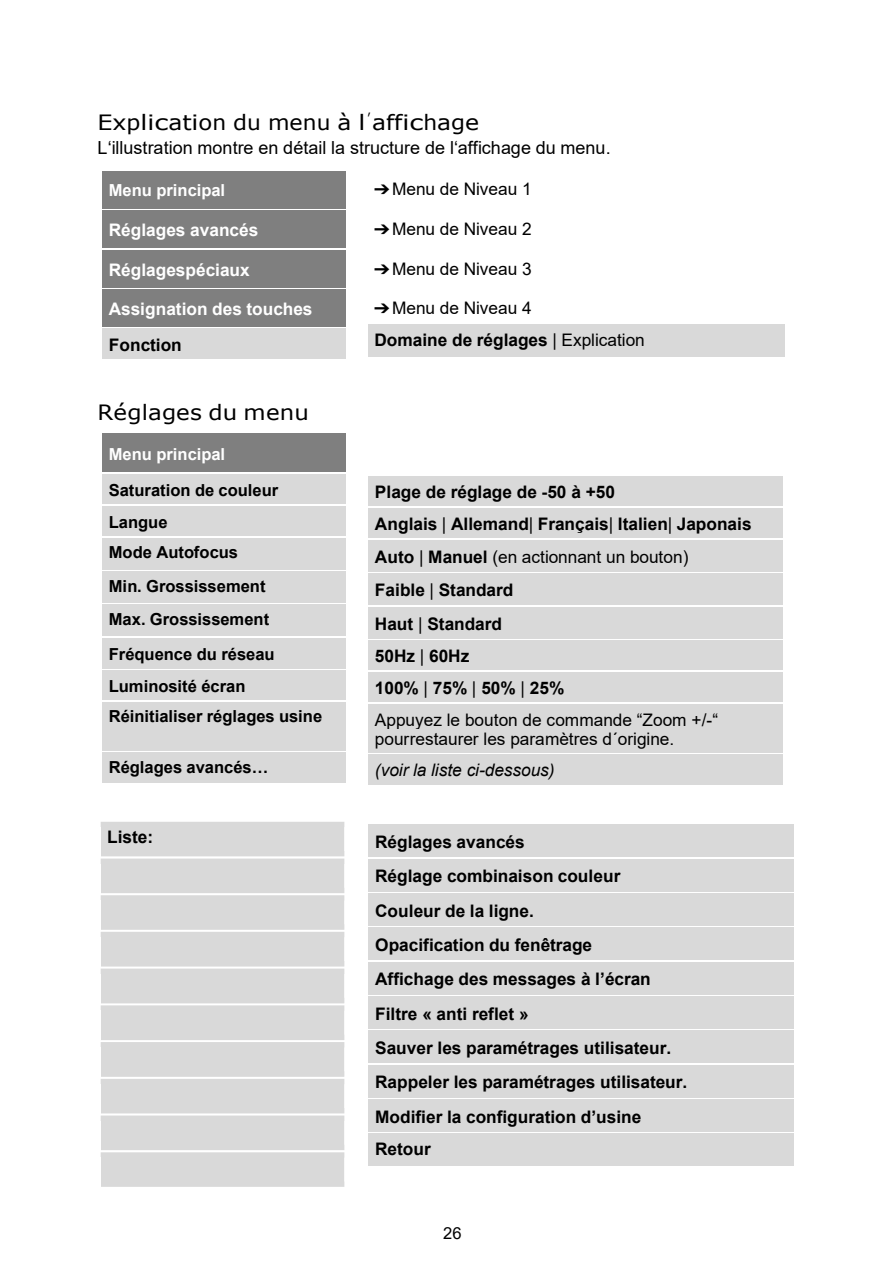
<style>
.page{position:relative;width:893px;height:1264px;background:#fff}
.page>*{position:absolute;margin:0;border:0;box-sizing:border-box;transform-origin:0 0}
.t1{font:21px "Verdana";letter-spacing:.005em;color:#000;scale:1.14 1}
.t2{font:21px "Verdana";letter-spacing:.005em;color:#000;scale:1.08 1}
.t3{font:18px "Arial";color:#000}
.t4{font:700 17.25px/34.3px "Arial";letter-spacing:-.005em;color:#000}
.t5{font:17.25px/31.8px "Arial";letter-spacing:-.005em;color:#000}
.t6{font:700 17.25px "Arial";letter-spacing:-.005em;color:#fff}
.t7{font:italic 17.25px "Arial";letter-spacing:-.005em;color:#000}
.t8{font:700 16.5px/31.3px "Arial";color:#000}
.t9{font:700 16.5px "Arial";color:#fff}
.t10{font:16.5px "Arial";color:#000}
.s1{font-family:"MS UI Gothic";font-size:15.9px}
.s2{font-weight:700}
.s3{font-weight:400}
</style>
<div class="page">
<div style="left:101px;top:433px;width:245px;height:39px;background:#7f7f7f"></div>
<div style="left:101px;top:474px;width:245px;height:30px;background:#d9d9d9"></div>
<div style="left:101px;top:506px;width:245px;height:29px;background:#d9d9d9"></div>
<div style="left:101px;top:537px;width:245px;height:32px;background:#d9d9d9"></div>
<div style="left:101px;top:571px;width:245px;height:31px;background:#d9d9d9"></div>
<div style="left:101px;top:604px;width:245px;height:32px;background:#d9d9d9"></div>
<div style="left:101px;top:638px;width:245px;height:30px;background:#d9d9d9"></div>
<div style="left:101px;top:670px;width:245px;height:29px;background:#d9d9d9"></div>
<div style="left:101px;top:701px;width:245px;height:49px;background:#d9d9d9"></div>
<div style="left:101px;top:752px;width:245px;height:30px;background:#d9d9d9"></div>
<div style="left:368px;top:476px;width:415px;height:30px;background:#d9d9d9"></div>
<div style="left:368px;top:508px;width:415px;height:30px;background:#d9d9d9"></div>
<div style="left:368px;top:540px;width:415px;height:31px;background:#d9d9d9"></div>
<div style="left:368px;top:573px;width:415px;height:32px;background:#d9d9d9"></div>
<div style="left:368px;top:607px;width:415px;height:31px;background:#d9d9d9"></div>
<div style="left:368px;top:640px;width:415px;height:30px;background:#d9d9d9"></div>
<div style="left:368px;top:672px;width:415px;height:30px;background:#d9d9d9"></div>
<div style="left:368px;top:704px;width:415px;height:48px;background:#d9d9d9"></div>
<div style="left:368px;top:754px;width:415px;height:30px;background:#d9d9d9"></div>
<div style="left:368px;top:824px;width:425px;height:32px;background:#d9d9d9"></div>
<div style="left:368px;top:858px;width:425px;height:32px;background:#d9d9d9"></div>
<div style="left:368px;top:893px;width:425px;height:32px;background:#d9d9d9"></div>
<div style="left:368px;top:927px;width:425px;height:32px;background:#d9d9d9"></div>
<div style="left:368px;top:961px;width:425px;height:33px;background:#d9d9d9"></div>
<div style="left:368px;top:996px;width:425px;height:32px;background:#d9d9d9"></div>
<div style="left:368px;top:1030px;width:425px;height:32px;background:#d9d9d9"></div>
<div style="left:368px;top:1064px;width:425px;height:33px;background:#d9d9d9"></div>
<div style="left:368px;top:1099px;width:425px;height:32px;background:#d9d9d9"></div>
<div style="left:368px;top:1133px;width:425px;height:32px;background:#d9d9d9"></div>
<svg style="left:100px;top:822px;width:244px;height:364px"></svg>
<hr style="left:98px;top:1157px;width:3px;height:29px;background:#fff">
<div style="left:367px;top:324px;width:418px;height:32px;background:#d9d9d9"></div>
<div style="left:101px;top:171px;width:245px;height:37px;background:#7f7f7f"></div>
<div style="left:101px;top:210px;width:245px;height:38px;background:#7f7f7f"></div>
<div style="left:101px;top:250px;width:245px;height:37px;background:#7f7f7f"></div>
<div style="left:101px;top:289px;width:245px;height:38px;background:#7f7f7f"></div>
<div style="left:101px;top:328px;width:245px;height:31px;background:#d9d9d9"></div>
<p class="t1" style="left:98px;top:108px;width:336px">Explication du menu à l´affichage</p>
<p class="t3" style="left:98px;top:135px;width:514px">L‘illustration montre en détail la structure de l‘affichage du menu.</p>
<p class="t5" style="left:373px;top:173px;width:160px"><span class="s1">➔</span>Menu de Niveau 1</p>
<p class="t5" style="left:373px;top:213px;width:160px"><span class="s1">➔</span>Menu de Niveau 2</p>
<p class="t5" style="left:373px;top:252px;width:160px"><span class="s1">➔</span>Menu de Niveau 3</p>
<p class="t5" style="left:373px;top:292px;width:273px"><span class="s1">➔</span>Menu de Niveau 4<br><span class="s2">Domaine de réglages</span> | Explication</p>
<p class="t9" style="left:109px;top:179px;width:118px">Menu principal</p>
<p class="t6" style="left:109px;top:218px;width:151px">Réglages avancés</p>
<p class="t6" style="left:109px;top:257px;width:143px">Réglagespéciaux</p>
<p class="t6" style="left:109px;top:296px;width:205px">Assignation des touches</p>
<p class="t4" style="left:109px;top:327px;width:75px">Fonction</p>
<p class="t2" style="left:98px;top:398px;width:197px">Réglages du menu</p>
<p class="t9" style="left:109px;top:442px;width:118px">Menu principal</p>
<p class="t8" style="left:109px;top:474px;width:171px">Saturation de couleur<br>Langue<br>Mode Autofocus</p>
<p class="t8" style="left:109px;top:569px;width:167px;line-height:34px">Min. Grossissement<br>Max. Grossissement<br>Fréquence du réseau</p>
<p class="t8" style="left:109px;top:670px;width:215px;line-height:30.6px">Luminosité écran<br>Réinitialiser réglages usine</p>
<p class="t8" style="left:109px;top:751px;width:161px">Réglages avancés…</p>
<p class="t4" style="left:107px;top:819px;width:48px">Liste:</p>
<p class="t4" style="left:375px;top:476px;width:378px;line-height:32.4px">Plage de réglage de -50 à +50<br>Anglais <span class="s3">|</span> Allemand<span class="s3">|</span> Français<span class="s3">|</span> Italien<span class="s3">|</span> Japonais<br>Auto <span class="s3">|</span> Manuel <span class="s3">(en actionnant un bouton)<br></span>Faible <span class="s3">|</span> Standard<br>Haut <span class="s3">|</span> Standard<br>50Hz <span class="s3">|</span> 60Hz<br>100% <span class="s3">|</span> 75% <span class="s3">|</span> 50% <span class="s3">|</span> 25%<br><span class="s3">Appuyez le bouton de commande “Zoom +/-“</span></p>
<p class="t5" style="left:375px;top:723px;width:301px">pourrestaurer les paramètres d´origine.</p>
<p class="t7" style="left:375px;top:759px;width:181px">(voir la liste ci-dessous)</p>
<p class="t4" style="left:375px;top:824px;width:314px">Réglages avancés<br>Réglage combinaison couleur<br>Couleur de la ligne.<br>Opacification du fenêtrage<br>Affichage des messages à l’écran<br>Filtre « anti reflet »<br>Sauver les paramétrages utilisateur.<br>Rappeler les paramétrages utilisateur.<br>Modifier la configuration d’usine</p>
<p class="t4" style="left:375px;top:1131px;width:57px">Retour</p>
<p class="t10" style="left:443px;top:1221px;width:20px">26</p>
</div>
